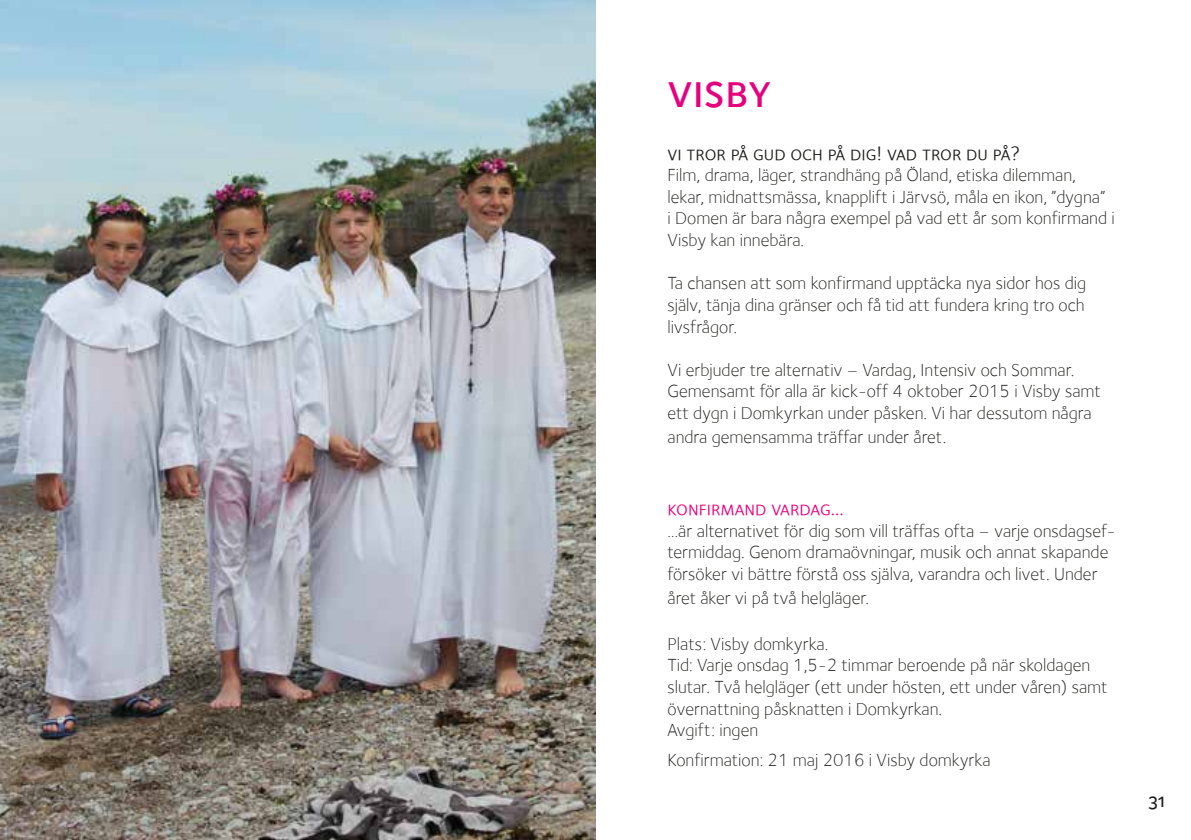
<style>
.page{position:relative;width:1191px;height:840px;background:#fff}
.page>*{position:absolute;margin:0;border:0;box-sizing:border-box;transform-origin:0 0}
.t1{font:48px "Foundry Sterling Medium Expert";color:#e6007e}
.t2{font:20px "Foundry Sterling Book Expert";color:#1d1d1b}
.t3{font:20px "Foundry Sterling Book Expert";color:#e6007e}
.t4{font:20px "Foundry Sterling Medium Expert";color:#1d1d1b}
.t5{font:300 18px/21.6px "Foundry Sterling";color:#1d1d1b}
</style>
<div class="page">
<img style="left:0;top:0;width:595px;height:839px">
<h1 class="t1" style="left:667px;top:62px;width:105px">visby</h1>
<p class="t2" style="left:667px;top:141px;width:354px">vi tror på gud och på dig! vad tror du på?</p>
<p class="t5" style="left:667px;top:164px;width:449px">Film, drama, läger, strandhäng på Öland, etiska dilemman, lekar, midnattsmässa, knapplift i Järvsö, måla en ikon, ”dygna”<br>i Domen är bara några exempel på vad ett år som konfirmand i Visby kan innebära.</p>
<p class="t5" style="left:667px;top:272px;width:420px;text-align:justify">Ta chansen att som konfirmand upptäcka nya sidor hos dig själv, tänja dina gränser och få tid att fundera kring tro och livsfrågor.</p>
<p class="t5" style="left:667px;top:358px;width:435px">Vi erbjuder tre alternativ – Vardag, Intensiv och Sommar.<br>Gemensamt för alla är kick-off 4 oktober 2015 i Visby samt ett dygn i Domkyrkan under påsken. Vi har dessutom några</p>
<p class="t5" style="left:667px;top:426px;width:280px">andra gemensamma träffar under året.</p>
<p class="t3" style="left:667px;top:496px;width:178px">konfirmand vardag…</p>
<p class="t5" style="left:667px;top:519px;width:449px">…är alternativet för dig som vill träffas ofta – varje onsdagsef&shy;termiddag. Genom dramaövningar, musik och annat skapande försöker vi bättre förstå oss själva, varandra och livet. Under</p>
<p class="t5" style="left:667px;top:586px;width:203px">året åker vi på två helgläger.</p>
<p class="t5" style="left:667px;top:632px;width:441px">Plats: Visby domkyrka.<br>Tid: Varje onsdag 1,5-2 timmar beroende på när skoldagen slutar. Två helgläger (ett under hösten, ett under våren) samt övernattning påsknatten i Domkyrkan.<br>Avgift: ingen</p>
<p class="t5" style="left:667px;top:748px;width:325px">Konfirmation: 21 maj 2016 i Visby domkyrka</p>
<p class="t4" style="left:1148px;top:787px;width:18px">31</p>
</div>
